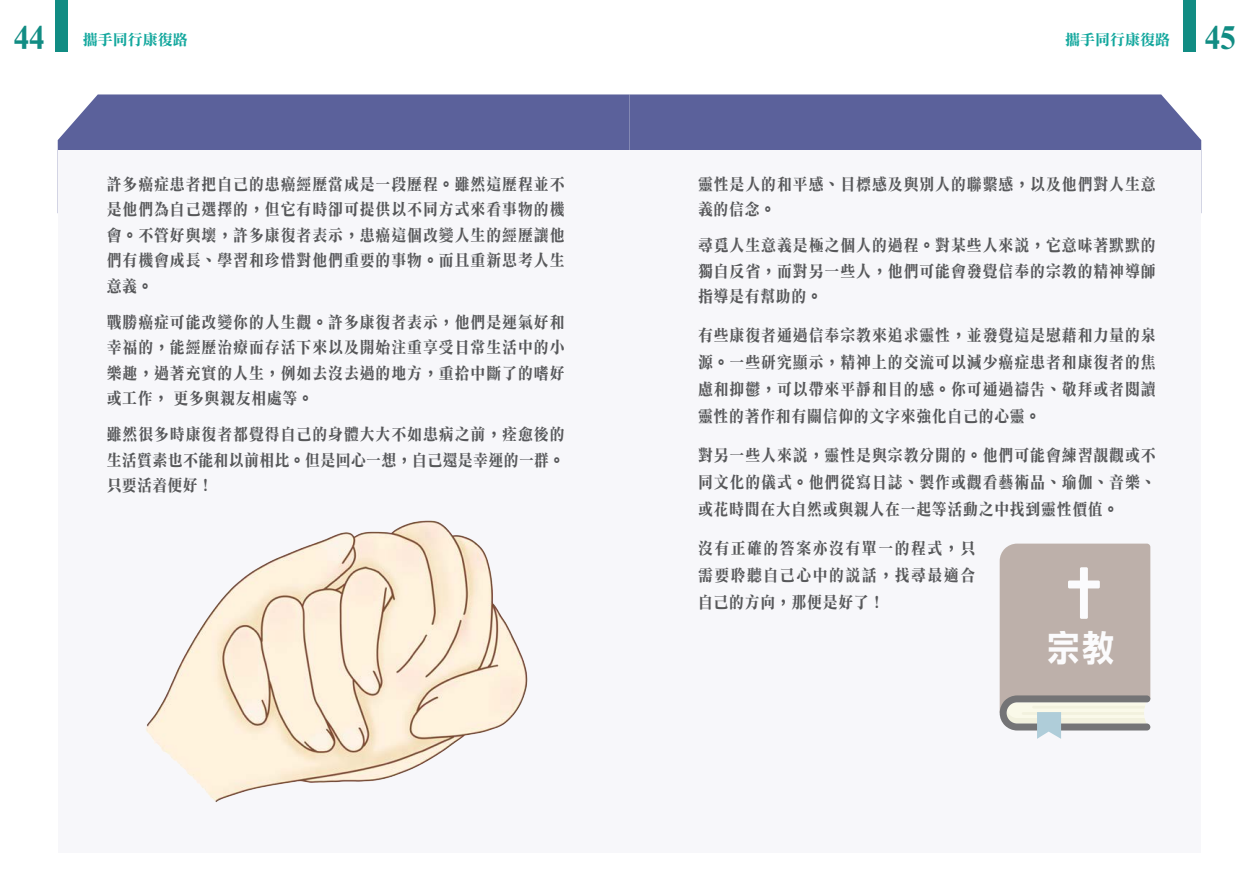
<style>
.page{position:relative;width:1259px;height:893px;background:#fff}
.page>*{position:absolute;margin:0;border:0;box-sizing:border-box;transform-origin:0 0}
.t1{font:36.9px "DF Li Hei Bd HK BF";color:#fff;scale:.9 1}
.t2{font:16.5px/25.5px "DF Li Song Bd HK BF";letter-spacing:.065em;color:#57585a;text-align:justify;scale:.9 1}
.t3{font:15px "DF Li Song Bd HK BF";color:#12a79d}
.s1{font-size:31.5px;color:#118c83}
</style>
<div class="page">
<div style="left:55px;top:0;width:13px;height:51px;background:#118c83"></div>
<div style="left:1183px;top:0;width:12px;height:51px;background:#118c83"></div>
<div style="left:629px;top:94px;width:572px;height:56px;background:#5b619b"></div>
<div style="left:629px;top:150px;width:572px;height:702px;background:#f7f7fa"></div>
<div style="left:58px;top:94px;width:571px;height:56px;background:#5b619b"></div>
<div style="left:58px;top:150px;width:571px;height:702px;background:#f7f7fa"></div>
<img style="left:146px;top:520px;width:382px;height:282px">
<svg style="left:999px;top:544px;width:151px;height:195px;background:#c1b7b2"></svg>
<p class="t3" style="left:14px;top:32px;width:175px"><span class="s1">44</span> 攜手同行康復路</p>
<p class="t3" style="left:1065px;top:32px;width:172px">攜手同行康復路 <span class="s1">45</span></p>
<p class="t2" style="left:107px;top:172px;width:510px">許多癌症患者把自己的患癌經歷當成是一段歷程。雖然這歷程並不是他們為自己選擇的，但它有時卻可提供以不同方式來看事物的機會。不管好與壞，許多康復者表示，患癌這個改變人生的經歷讓他們有機會成長、學習和珍惜對他們重要的事物。而且重新思考人生意義。</p>
<p class="t2" style="left:107px;top:310px;width:510px">戰勝癌症可能改變你的人生觀。許多康復者表示，他們是運氣好和幸福的，能經歷治療而存活下來以及開始注重享受日常生活中的小樂趣，過著充實的人生，例如去沒去過的地方，重拾中斷了的嗜好或工作， 更多與親友相處等。</p>
<p class="t2" style="left:107px;top:422px;width:510px">雖然很多時康復者都覺得自己的身體大大不如患病之前，痊愈後的生活質素也不能和以前相比。但是回心一想，自己還是幸運的一群。只要活着便好！</p>
<p class="t2" style="left:698px;top:172px;width:510px">靈性是人的和平感、目標感及與別人的聯繫感，以及他們對人生意義的信念。</p>
<p class="t2" style="left:698px;top:233px;width:510px">尋覓人生意義是極之個人的過程。對某些人來說，它意味著默默的獨自反省，而對另一些人，他們可能會發覺信奉的宗教的精神導師指導是有幫助的。</p>
<p class="t2" style="left:698px;top:323px;width:510px;line-height:27px">有些康復者通過信奉宗教來追求靈性，並發覺這是慰藉和力量的泉源。一些研究顯示，精神上的交流可以減少癌症患者和康復者的焦慮和抑鬱，可以帶來平靜和目的感。你可通過禱告、敬拜或者閱讀靈性的著作和有關信仰的文字來強化自己的心靈。</p>
<p class="t2" style="left:698px;top:443px;width:510px;line-height:27px">對另一些人來說，靈性是與宗教分開的。他們可能會練習靚觀或不同文化的儀式。他們從寫日誌、製作或觀看藝術品、瑜伽、音樂、或花時間在大自然或與親人在一起等活動之中找到靈性價值。</p>
<p class="t2" style="left:698px;top:536px;width:309px;line-height:27px">沒有正確的答案亦沒有單一的程式，只需要聆聽自己心中的說話，找尋最適合自己的方向，那便是好了！</p>
<h1 class="t1" style="left:1046px;top:630px;width:77px">宗教</h1>
</div>
